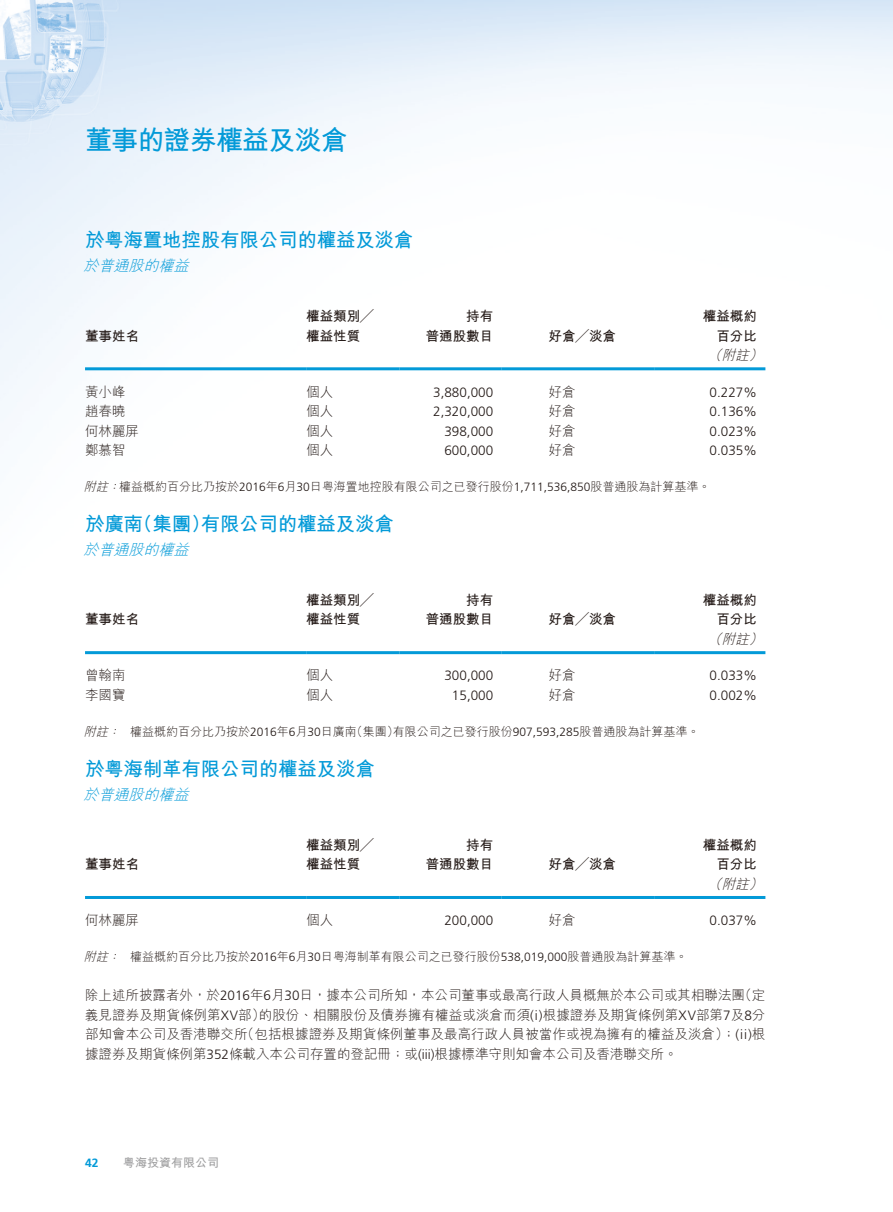
<style>
.page{position:relative;width:893px;height:1212px;background:#fff}
.page>*{position:absolute;margin:0;border:0;box-sizing:border-box;transform-origin:0 0}
.t1{font:27px "M Hei HK Bold E Ten B5 H";letter-spacing:-.03em;color:#039ad8}
.t2{font:19.5px "M Hei HK Bold E Ten B5 H";letter-spacing:-.01em;color:#039ad8}
.t3{font:italic 15px "M Hei HK Light E Ten B5 H";color:#039ad8}
.t4{font:13.5px/19.5px "M Hei HK Light E Ten B5 H";color:#231916;text-align:justify}
.t5{font:13.5px/19.5px "M Hei HK Bold E Ten B5 H";color:#231916;text-align:right}
.t6{font:300 13.5px "Frutiger LT Std";color:#231916}
.t7{font:italic 13.5px "M Hei HK Light E Ten B5 H";color:#231916}
.t8{font:12px "M Hei HK Light E Ten B5 H";color:#231916}
.t9{font:12px "M Hei HK Bold E Ten B5 H";color:#9f9fa0}
.t10{font:700 12px "Frutiger LT Std";color:#039ad8}
.s1{font-family:"M Hei HKS Bold E Ten B5 H"}
.s2{font-style:italic}
.s3{font-family:"Frutiger LT Std";font-weight:300}
.s4{font-family:"M Hei HKS Light E Ten B5 H"}
</style>
<div class="page">
<img style="left:0;top:0;width:893px;height:899px">
<hr style="left:85px;top:367px;width:221px;height:3px;background:#039ad8">
<hr style="left:306px;top:367px;width:94px;height:3px;background:#039ad8">
<hr style="left:400px;top:367px;width:102px;height:3px;background:#039ad8">
<hr style="left:502px;top:367px;width:153px;height:3px;background:#039ad8">
<hr style="left:655px;top:367px;width:110px;height:3px;background:#039ad8">
<hr style="left:85px;top:651px;width:221px;height:3px;background:#039ad8">
<hr style="left:306px;top:651px;width:94px;height:3px;background:#039ad8">
<hr style="left:400px;top:651px;width:102px;height:3px;background:#039ad8">
<hr style="left:502px;top:651px;width:153px;height:3px;background:#039ad8">
<hr style="left:655px;top:651px;width:110px;height:3px;background:#039ad8">
<hr style="left:85px;top:896px;width:221px;height:3px;background:#039ad8">
<hr style="left:306px;top:896px;width:94px;height:3px;background:#039ad8">
<hr style="left:400px;top:896px;width:102px;height:3px;background:#039ad8">
<hr style="left:502px;top:896px;width:153px;height:3px;background:#039ad8">
<hr style="left:655px;top:896px;width:110px;height:3px;background:#039ad8">
<h1 class="t1" style="left:85px;top:130px;width:264px">董事的證券權益及淡倉</h1>
<h2 class="t2" style="left:85px;top:232px;width:330px">於<span class="s1">粵</span>海置地控股有限公司的權益及淡倉</h2>
<p class="t3" style="left:83px;top:260px;width:111px">於普通股的權益</p>
<p class="t5" style="left:85px;top:328px;width:55px">董事姓名</p>
<p class="t5" style="left:306px;top:308px;width:69px;text-align:left">權益類別╱權益性質</p>
<p class="t5" style="left:426px;top:308px;width:69px">持有<br>普通股數目</p>
<p class="t5" style="left:549px;top:328px;width:69px">好倉╱淡倉</p>
<p class="t5" style="left:703px;top:308px;width:55px">權益概約百分比</p>
<p class="t7" style="left:708px;top:350px;width:59px">（附註）</p>
<p class="t4" style="left:85px;top:384px;width:42px">黃小峰</p>
<p class="t4" style="left:306px;top:384px;width:28px">個人</p>
<p class="t6" style="left:433px;top:385px;width:62px">3,880,000</p>
<p class="t4" style="left:549px;top:384px;width:28px">好倉</p>
<p class="t6" style="left:710px;top:385px;width:49px">0.227%</p>
<p class="t4" style="left:85px;top:403px;width:42px">趙春曉</p>
<p class="t4" style="left:306px;top:403px;width:28px">個人</p>
<p class="t6" style="left:433px;top:405px;width:62px">2,320,000</p>
<p class="t4" style="left:549px;top:403px;width:28px">好倉</p>
<p class="t6" style="left:710px;top:405px;width:49px">0.136%</p>
<p class="t4" style="left:85px;top:423px;width:55px">何林麗屏</p>
<p class="t4" style="left:306px;top:423px;width:28px">個人</p>
<p class="t6" style="left:444px;top:424px;width:50px">398,000</p>
<p class="t4" style="left:549px;top:423px;width:28px">好倉</p>
<p class="t6" style="left:710px;top:424px;width:49px">0.023%</p>
<p class="t4" style="left:85px;top:442px;width:42px">鄭慕智</p>
<p class="t4" style="left:306px;top:442px;width:28px">個人</p>
<p class="t6" style="left:444px;top:444px;width:50px">600,000</p>
<p class="t4" style="left:549px;top:442px;width:28px">好倉</p>
<p class="t6" style="left:710px;top:444px;width:49px">0.035%</p>
<p class="t8" style="left:84px;top:482px;width:628px"><span class="s2">附註：</span>權益概約百分比乃按於<span class="s3">2016</span>年<span class="s3">6</span>月<span class="s3">30</span>日<span class="s4">粵</span>海置地控股有限公司之已發行股份<span class="s3">1,711,536,850</span>股普通股為計算基準。</p>
<h2 class="t2" style="left:85px;top:516px;width:310px">於廣南（集團）有限公司的權益及淡倉</h2>
<p class="t3" style="left:83px;top:544px;width:111px">於普通股的權益</p>
<p class="t5" style="left:85px;top:611px;width:55px">董事姓名</p>
<p class="t5" style="left:306px;top:592px;width:69px;text-align:left">權益類別╱權益性質</p>
<p class="t5" style="left:426px;top:592px;width:69px">持有<br>普通股數目</p>
<p class="t5" style="left:549px;top:611px;width:69px">好倉╱淡倉</p>
<p class="t5" style="left:703px;top:592px;width:55px">權益概約百分比</p>
<p class="t7" style="left:708px;top:634px;width:59px">（附註）</p>
<p class="t4" style="left:85px;top:667px;width:42px">曾翰南</p>
<p class="t4" style="left:306px;top:667px;width:28px">個人</p>
<p class="t6" style="left:444px;top:669px;width:50px">300,000</p>
<p class="t4" style="left:549px;top:667px;width:28px">好倉</p>
<p class="t6" style="left:710px;top:669px;width:49px">0.033%</p>
<p class="t4" style="left:85px;top:687px;width:42px">李國寶</p>
<p class="t4" style="left:306px;top:687px;width:28px">個人</p>
<p class="t6" style="left:452px;top:689px;width:43px">15,000</p>
<p class="t4" style="left:549px;top:687px;width:28px">好倉</p>
<p class="t6" style="left:710px;top:689px;width:49px">0.002%</p>
<p class="t8" style="left:84px;top:727px;width:617px"><span class="s2">附註：</span>權益概約百分比乃按於<span class="s3">2016</span>年<span class="s3">6</span>月<span class="s3">30</span>日廣南（集團）有限公司之已發行股份<span class="s3">907,593,285</span>股普通股為計算基準。</p>
<h2 class="t2" style="left:85px;top:761px;width:291px">於<span class="s1">粵</span>海制革有限公司的權益及淡倉</h2>
<p class="t3" style="left:83px;top:789px;width:111px">於普通股的權益</p>
<p class="t5" style="left:85px;top:856px;width:55px">董事姓名</p>
<p class="t5" style="left:306px;top:837px;width:69px;text-align:left">權益類別╱權益性質</p>
<p class="t5" style="left:426px;top:837px;width:69px">持有<br>普通股數目</p>
<p class="t5" style="left:549px;top:856px;width:69px">好倉╱淡倉</p>
<p class="t5" style="left:703px;top:837px;width:55px">權益概約百分比</p>
<p class="t7" style="left:708px;top:878px;width:59px">（附註）</p>
<p class="t4" style="left:85px;top:912px;width:55px">何林麗屏</p>
<p class="t4" style="left:306px;top:912px;width:28px">個人</p>
<p class="t6" style="left:444px;top:914px;width:50px">200,000</p>
<p class="t4" style="left:549px;top:912px;width:28px">好倉</p>
<p class="t6" style="left:710px;top:914px;width:49px">0.037%</p>
<p class="t8" style="left:84px;top:952px;width:605px"><span class="s2">附註：</span>權益概約百分比乃按於<span class="s3">2016</span>年<span class="s3">6</span>月<span class="s3">30</span>日<span class="s4">粵</span>海制革有限公司之已發行股份<span class="s3">538,019,000</span>股普通股為計算基準。</p>
<p class="t4" style="left:85px;top:987px;width:682px">除上述所披露者外，於<span class="s3">2016</span>年<span class="s3">6</span>月<span class="s3">30</span>日，據本公司所知，本公司董事或最高行政人員概無於本公司或其相聯法團（定義見證券及期貨條例第<span class="s3">XV</span>部）的股份、相關股份及債券擁有權益或淡倉而須<span class="s3">(i)</span>根據證券及期貨條例第<span class="s3">XV</span>部第<span class="s3">7</span>及<span class="s3">8</span>分部知會本公司及香港聯交所（包括根據證券及期貨條例董事及最高行政人員被當作或視為擁有的權益及淡倉）；<span class="s3">(ii)</span>根據證券及期貨條例第<span class="s3">352</span>條載入本公司存置的登記冊；或<span class="s3">(iii)</span>根據標準守則知會本公司及香港聯交所。</p>
<p class="t10" style="left:85px;top:1157px;width:15px">42</p>
<p class="t9" style="left:123px;top:1158px;width:97px"><span class="s1">粵</span>海投資有限公司</p>
</div>
